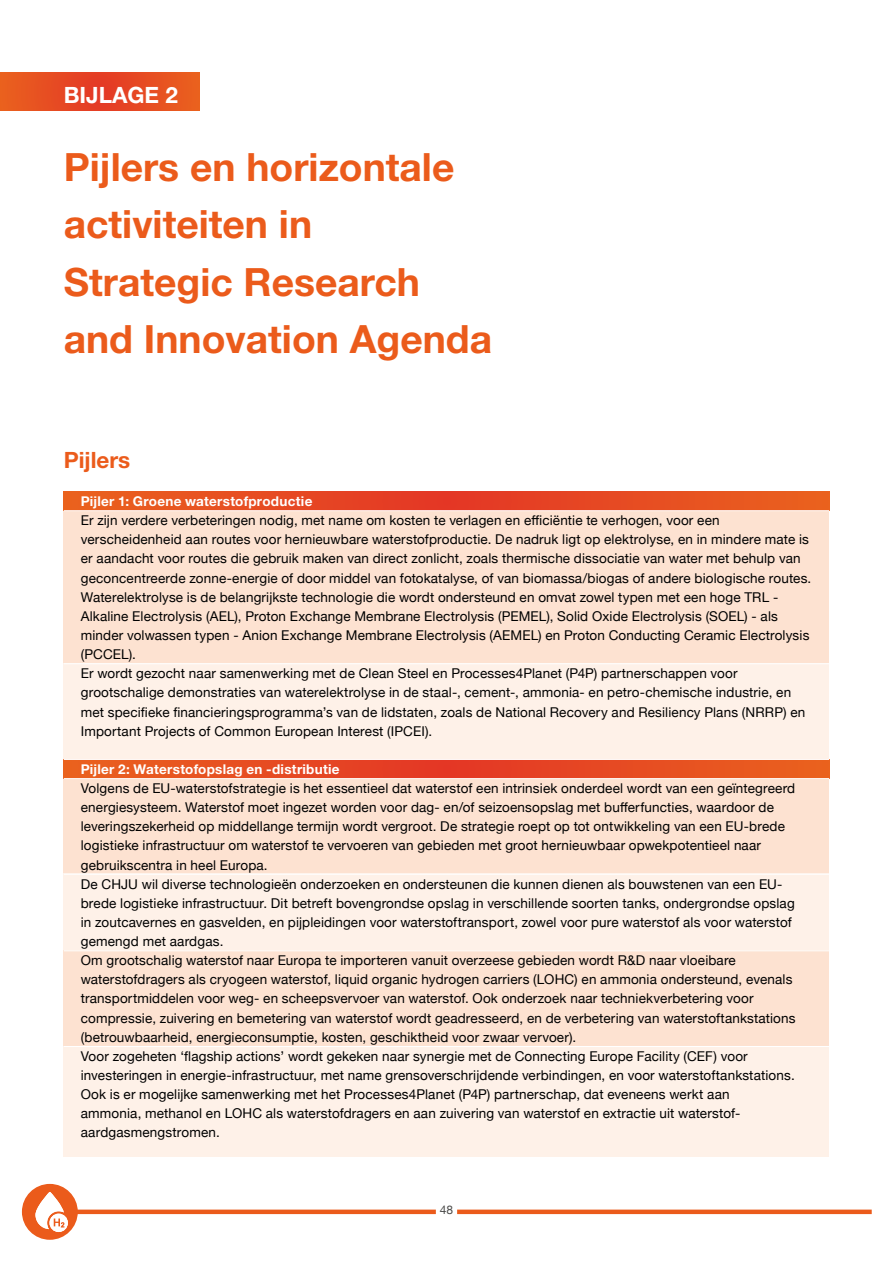
<style>
.page{position:relative;width:893px;height:1263px;background:#fff}
.page>*{position:absolute;margin:0;border:0;box-sizing:border-box;transform-origin:0 0}
.t1{font:700 39px/57.4px "Helvetica Neue";color:#eb5b1b}
.t2{font:700 22.5px "Helvetica Neue";color:#fff}
.t3{font:700 22.5px "Helvetica Neue";color:#eb5b1b}
.t4{font:13.5px/19.2px "Helvetica Neue";letter-spacing:.01em;color:#000}
.t5{font:700 13.5px "Helvetica Neue";letter-spacing:.02em;color:#fff}
.t6{font:12px "Helvetica Neue";color:#4a4a49}
</style>
<div class="page">
<div style="left:457px;top:1209px;width:415px;height:5px;background:#eb5b1b"></div>
<div style="left:64px;top:1209px;width:372px;height:5px;background:#eb5b1b"></div>
<svg style="left:22px;top:1184px;width:56px;height:56px"></svg>
<div style="left:64px;top:506px;width:765px;height:158px;background:#fde2d1"></div>
<div style="left:64px;top:663px;width:765px;height:97px;background:#fef1e8"></div>
<div style="left:64px;top:759px;width:765px;height:115px;background:#fde2d1"></div>
<div style="left:64px;top:873px;width:765px;height:78px;background:#fef1e8"></div>
<div style="left:64px;top:951px;width:765px;height:95px;background:#fde2d1"></div>
<div style="left:64px;top:1046px;width:765px;height:111px;background:#fef1e8"></div>
<svg style="left:64px;top:491px;width:765px;height:19px;background:#e64c21"></svg>
<svg style="left:64px;top:760px;width:765px;height:18px;background:#e64c21"></svg>
<svg style="left:0;top:72px;width:200px;height:39px;background:#e64d21"></svg>
<hr style="left:64px;top:510px;width:765px;height:1px;background:#fff">
<hr style="left:64px;top:663px;width:765px;height:1px;background:#fff">
<hr style="left:64px;top:759px;width:765px;height:1px;background:#fff">
<hr style="left:64px;top:778px;width:765px;height:1px;background:#fff">
<hr style="left:64px;top:874px;width:765px;height:1px;background:#fff">
<hr style="left:64px;top:950px;width:765px;height:1px;background:#fff">
<hr style="left:64px;top:1046px;width:765px;height:1px;background:#fff">
<h2 class="t2" style="left:64px;top:81px;width:116px">BIJLAGE 2</h2>
<h1 class="t1" style="left:64px;top:137px;width:430px">Pijlers en horizontale activiteiten in<br>Strategic Research and Innovation Agenda</h1>
<h2 class="t3" style="left:64px;top:446px;width:68px">Pijlers</h2>
<p class="t5" style="left:81px;top:493px;width:233px">Pijler 1: Groene waterstofproductie</p>
<p class="t4" style="left:81px;top:511px;width:732px">Er zijn verdere verbeteringen nodig, met name om kosten te verlagen en efficiëntie te verhogen, voor een verscheidenheid aan routes voor hernieuwbare waterstofproductie. De nadruk ligt op elektrolyse, en in mindere mate is er aandacht voor routes die gebruik maken van direct zonlicht, zoals thermische dissociatie van water met behulp van geconcentreerde zonne-energie of door middel van fotokatalyse, of van biomassa/biogas of andere biologische routes.<br>Waterelektrolyse is de belangrijkste technologie die wordt ondersteund en omvat zowel typen met een hoge TRL - Alkaline Electrolysis (AEL), Proton Exchange Membrane Electrolysis (PEMEL), Solid Oxide Electrolysis (SOEL) - als minder volwassen typen - Anion Exchange Membrane Electrolysis (AEMEL) en Proton Conducting Ceramic Electrolysis (PCCEL).<br>Er wordt gezocht naar samenwerking met de Clean Steel en Processes4Planet (P4P) partnerschappen voor grootschalige demonstraties van waterelektrolyse in de staal-, cement-, ammonia- en petro-chemische industrie, en met specifieke financieringsprogramma’s van de lidstaten, zoals de National Recovery and Resiliency Plans (NRRP) en Important Projects of Common European Interest (IPCEI).</p>
<p class="t5" style="left:81px;top:761px;width:260px">Pijler 2: Waterstofopslag en -distributie</p>
<p class="t4" style="left:81px;top:779px;width:716px">Volgens de EU-waterstofstrategie is het essentieel dat waterstof een intrinsiek onderdeel wordt van een geïntegreerd energiesysteem. Waterstof moet ingezet worden voor dag- en/of seizoensopslag met bufferfuncties, waardoor de leveringszekerheid op middellange termijn wordt vergroot. De strategie roept op tot ontwikkeling van een EU-brede logistieke infrastructuur om waterstof te vervoeren van gebieden met groot hernieuwbaar opwekpotentieel naar gebruikscentra in heel Europa.<br>De CHJU wil diverse technologieën onderzoeken en ondersteunen die kunnen dienen als bouwstenen van een EU&shy;brede logistieke infrastructuur. Dit betreft bovengrondse opslag in verschillende soorten tanks, ondergrondse opslag in zoutcavernes en gasvelden, en pijpleidingen voor waterstoftransport, zowel voor pure waterstof als voor waterstof gemengd met aardgas.<br>Om grootschalig waterstof naar Europa te importeren vanuit overzeese gebieden wordt R&amp;D naar vloeibare waterstofdragers als cryogeen waterstof, liquid organic hydrogen carriers (LOHC) en ammonia ondersteund, evenals transportmiddelen voor weg- en scheepsvervoer van waterstof. Ook onderzoek naar techniekverbetering voor compressie, zuivering en bemetering van waterstof wordt geadresseerd, en de verbetering van waterstoftankstations (betrouwbaarheid, energieconsumptie, kosten, geschiktheid voor zwaar vervoer).<br>Voor zogeheten ‘flagship actions’ wordt gekeken naar synergie met de Connecting Europe Facility (CEF) voor investeringen in energie-infrastructuur, met name grensoverschrijdende verbindingen, en voor waterstoftankstations.<br>Ook is er mogelijke samenwerking met het Processes4Planet (P4P) partnerschap, dat eveneens werkt aan<br>ammonia, methanol en LOHC als waterstofdragers en aan zuivering van waterstof en extractie uit waterstof&shy;aardgasmengstromen.</p>
<p class="t6" style="left:440px;top:1201px;width:15px">48</p>
</div>
